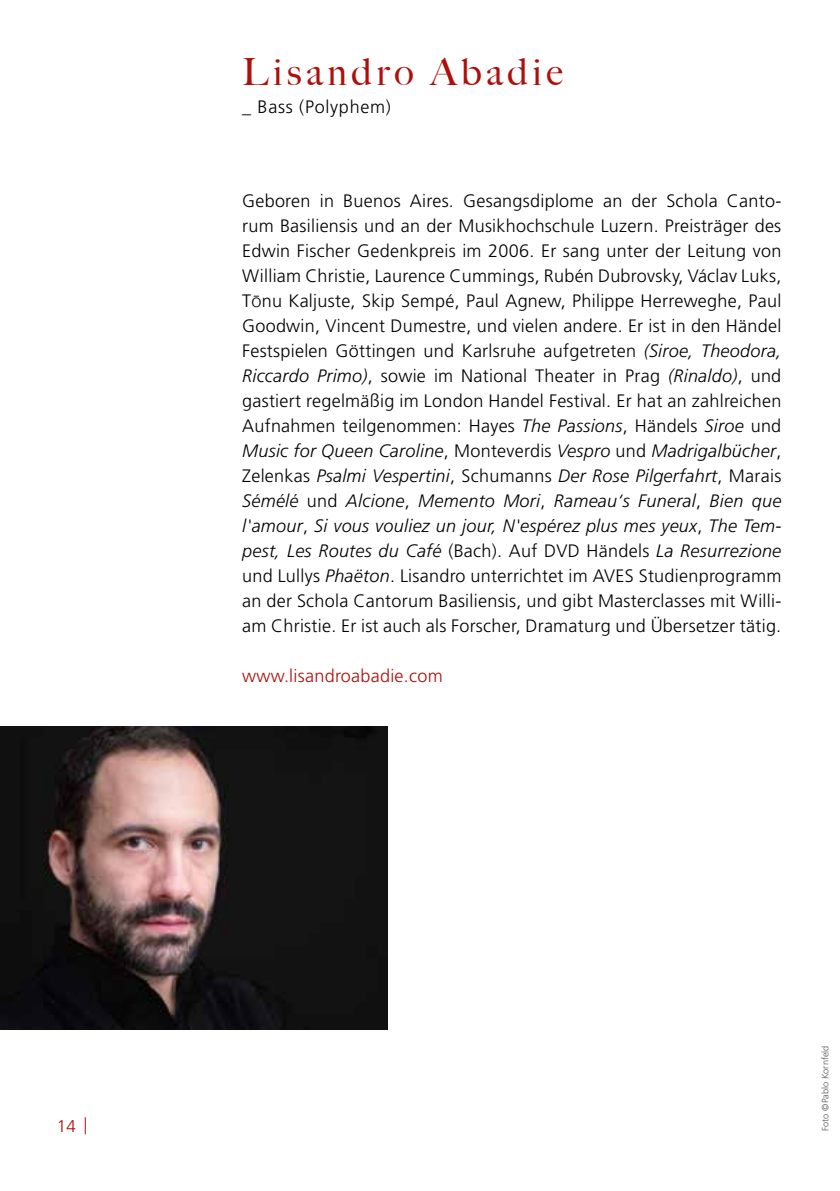
<style>
.page{position:relative;width:840px;height:1191px;background:#fff}
.page>*{position:absolute;margin:0;border:0;box-sizing:border-box;transform-origin:0 0}
.t1{font:500 37.4px "Big Caslon";letter-spacing:.12em;color:#ae0f0a}
.t2{font:300 18px/25px "Frutiger LT Std";letter-spacing:.015em;color:#000;text-align:justify}
.t3{font:300 18px "Frutiger LT Std";letter-spacing:.015em;color:#ae0f0a}
.t4{font:300 18px "Frutiger LT Std";letter-spacing:.04em;color:#000}
.t5{font:300 17px "Frutiger LT Std";color:#ae0f0a}
.t6{font:300 9.2px "Frutiger LT Std";color:#575756}
.s1{font-family:"Helvetica"}
.s2{font-style:italic}
</style>
<div class="page">
<svg style="left:85px;top:1117px;width:1px;height:17px"></svg>
<img style="left:0;top:727px;width:387px;height:302px">
<p class="t5" style="left:57px;top:1116px;width:21px">14</p>
<h1 class="t1" style="left:242px;top:41px;width:322px">Lisandro Abadie</h1>
<p class="t4" style="left:242px;top:97px;width:150px">_ Bass (Polyphem)</p>
<p class="t2" style="left:242px;top:188px;width:540px">Geboren in Buenos Aires. Gesangsdiplome an der Schola Canto&shy;rum Basiliensis und an der Musikhochschule Luzern. Preisträger des Edwin Fischer Gedenkpreis im 2006. Er sang unter der Leitung von William Christie, Laurence Cummings, Rubén Dubrovsky, Václav Luks, T<span class="s1">ō</span>nu Kaljuste, Skip Sempé, Paul Agnew, Philippe Herreweghe, Paul Goodwin, Vincent Dumestre, und vielen andere. Er ist in den Händel Festspielen Göttingen und Karlsruhe aufgetreten <span class="s2">(Siroe, Theodora, Riccardo Primo)</span>, sowie im National Theater in Prag <span class="s2">(Rinaldo)</span>, und gastiert regelmäßig im London Handel Festival. Er hat an zahlreichen Aufnahmen teilgenommen: Hayes <span class="s2">The Passions</span>, Händels <span class="s2">Siroe</span> und <span class="s2">Music for Queen Caroline</span>, Monteverdis <span class="s2">Vespro</span> und <span class="s2">Madrigalbücher</span>, Zelenkas <span class="s2">Psalmi Vespertini</span>, Schumanns <span class="s2">Der Rose Pilgerfahrt</span>, Marais <span class="s2">Sémélé</span> und <span class="s2">Alcione</span>, <span class="s2">Memento Mori</span>, <span class="s2">Rameau‘s Funeral</span>, <span class="s2">Bien que l'amour</span>, <span class="s2">Si vous vouliez un jour, N'espérez plus mes yeux</span>, <span class="s2">The Tem&shy;pest, Les Routes du Café</span> (Bach). Auf DVD Händels <span class="s2">La Resurrezione </span>und Lullys <span class="s2">Phaëton</span>. Lisandro unterrichtet im AVES Studienprogramm an der Schola Cantorum Basiliensis, und gibt Masterclasses mit Willi&shy;am Christie. Er ist auch als Forscher, Dramaturg und Übersetzer tätig.</p>
<p class="t3" style="left:242px;top:665px;width:202px">www.lisandroabadie.com</p>
<p class="t6" style="left:819px;top:1130px;width:87px;rotate:-90deg">Foto ©Pablo Kornfeld</p>
</div>
